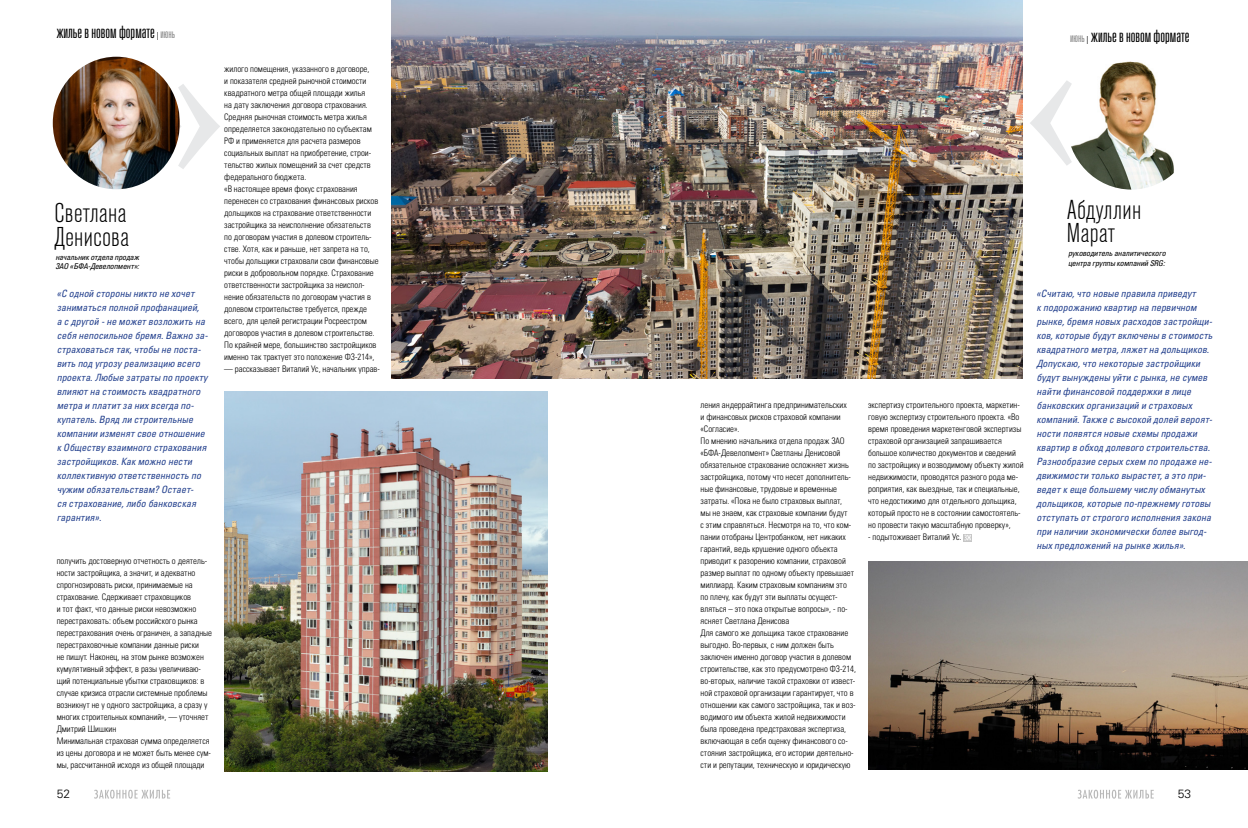
<style>
.page{position:relative;width:1248px;height:828px;background:#fff}
.page>*{position:absolute;margin:0;border:0;box-sizing:border-box;transform-origin:0 0}
.t1{font:300 condensed 27px/23.4px "Akzidenz Grotesk Pro";letter-spacing:.015em;color:#000}
.t2{font:300 ultra-condensed 17px "Partner";color:#000}
.t3{font:300 12px "Partner";color:#000}
.t4{font:italic 10px/14px "Partner Condensed";color:#24418e}
.t5{font:300 condensed 9px/12px "Partner";color:#000}
.t6{font:italic 8px/9.6px "Partner Condensed";letter-spacing:-.02em;color:#000}
.s1{font-family:"Minion Pro";font-weight:400;font-stretch:normal;font-size:8px}
.s2{font-size:12px;color:#878787}
</style>
<div class="page">
<svg style="left:1077px;top:789px;width:76px;height:9px"></svg>
<svg style="left:94px;top:789px;width:76px;height:9px"></svg>
<div style="left:963px;top:534px;width:8px;height:7px;background:#c6c6c6"></div>
<svg style="left:964px;top:535px;width:7px;height:5px"></svg>
<svg style="left:1030px;top:82px;width:36px;height:82px"></svg>
<svg style="left:180px;top:84px;width:40px;height:85px"></svg>
<img style="left:392px;top:0;width:629px;height:379px">
<img style="left:224px;top:392px;width:323px;height:379px">
<img style="left:868px;top:561px;width:379px;height:208px">
<img style="left:53px;top:57px;width:127px;height:132px">
<img style="left:1066px;top:61px;width:108px;height:129px">
<h2 class="t2" style="left:57px;top:23px;width:120px">жилье в новом формате <span class="s1">|</span> <span class="s2">июнь</span></h2>
<h2 class="t2" style="left:1070px;top:26px;width:121px"><span class="s2">июнь</span> <span class="s1">|</span> жилье в новом формате</h2>
<h1 class="t1" style="left:54px;top:201px;width:76px">Светлана<br>Денисова</h1>
<p class="t6" style="left:55px;top:253px;width:85px">начальник отдела продаж<br>ЗАО «БФА-Девелопмент»:</p>
<p class="t4" style="left:57px;top:287px;width:152px">«С одной стороны никто не хочет заниматься полной профанацией,<br>а с другой - не может возложить на себя непосильное бремя. Важно за&shy;страховаться так, чтобы не поста&shy;вить под угрозу реализацию всего проекта. Любые затраты по проекту влияют на стоимость квадратного метра и платит за них всегда по&shy;купатель. Вряд ли строительные компании изменят свое отношение к Обществу взаимного страхования застройщиков. Как можно нести коллективную ответственность по чужим обязательствам? Остает-<br>ся страхование, либо банковская гарантия».</p>
<p class="t5" style="left:224px;top:64px;width:156px">жилого помещения, указанного в договоре,<br>и показателя средней рыночной стоимости квадратного метра общей площади жилья<br>на дату заключения договора страхования.<br>Средняя рыночная стоимость метра жилья определяется законодательно по субъектам РФ и применяется для расчета размеров социальных выплат на приобретение, строи&shy;тельство жилых помещений за счет средств федерального бюджета.<br>«В настоящее время фокус страхования перенесен со страхования финансовых рисков дольщиков на страхование ответственности застройщика за неисполнение обязательств по договорам участия в долевом строитель&shy;стве. Хотя, как и раньше, нет запрета на то, чтобы дольщики страховали свои финансовые риски в добровольном порядке. Страхование ответственности застройщика за неиспол&shy;нение обязательств по договорам участия в долевом строительстве требуется, прежде всего, для целей регистрации Росреестром договоров участия в долевом строительстве.<br>По крайней мере, большинство застройщиков именно так трактует это положение ФЗ-214»,</p>
<p class="t5" style="left:224px;top:364px;width:157px">— рассказывает Виталий Ус, начальник управ-</p>
<p class="t5" style="left:57px;top:556px;width:157px">получить достоверную отчетность о деятель&shy;ности застройщика, а значит, и адекватно спрогнозировать риски, принимаемые на страхование. Сдерживает страховщиков<br>и тот факт, что данные риски невозможно перестраховать: объем российского рынка перестрахования очень ограничен, а западные перестраховочные компании данные риски<br>не пишут. Наконец, на этом рынке возможен кумулятивный эффект, в разы увеличиваю&shy;щий потенциальные убытки страховщиков: в случае кризиса отрасли системные проблемы возникнут не у одного застройщика, а сразу у многих строительных компаний», — уточняет Дмитрий Шишкин<br>Минимальная страховая сумма определяется из цены договора и не может быть менее сум&shy;мы, рассчитанной исходя из общей площади</p>
<p class="t5" style="left:700px;top:400px;width:157px">ления андеррайтинга предпринимательских<br>и финансовых рисков страховой компании «Согласие».<br>По мнению начальника отдела продаж ЗАО «БФА-Девелопмент» Светланы Денисовой обязательное страхование осложняет жизнь застройщика, потому что несет дополнитель&shy;ные финансовые, трудовые и временные затраты. «Пока не было страховых выплат,<br>мы не знаем, как страховые компании будут<br>с этим справляться. Несмотря на то, что ком&shy;пании отобраны Центробанком, нет никаких гарантий, ведь крушение одного объекта приводит к разорению компании, страховой размер выплат по одному объекту превышает миллиард. Каким страховым компаниям это по плечу, как будут эти выплаты осущест&shy;вляться – это пока открытые вопросы», - по&shy;ясняет Светлана Денисова<br>Для самого же дольщика такое страхование выгодно. Во-первых, с ним должен быть заключен именно договор участия в долевом строительстве, как это предусмотрено ФЗ-214, во-вторых, наличие такой страховки от извест&shy;ной страховой организации гарантирует, что в отношении как самого застройщика, так и воз&shy;водимого им объекта жилой недвижимости была проведена предстраховая экспертиза, включающая в себя оценку финансового со&shy;стояния застройщика, его истории деятельно&shy;сти и репутации, техническую и юридическую</p>
<p class="t5" style="left:868px;top:400px;width:157px">экспертизу строительного проекта, маркетин&shy;говую экспертизу строительного проекта. «Во время проведения маркетенговой экспертизы страховой организацией запрашивается большое количество документов и сведений по застройщику и возводимому объекту жилой недвижимости, проводятся разного рода ме&shy;роприятия, как выездные, так и специальные, что недостижимо для отдельного дольщика, который просто не в состоянии самостоятель&shy;но провести такую масштабную проверку»,</p>
<p class="t5" style="left:868px;top:532px;width:95px">- подытоживает Виталий Ус.</p>
<h1 class="t1" style="left:1066px;top:197px;width:76px">Абдуллин<br>Марат</h1>
<p class="t6" style="left:1067px;top:249px;width:99px">руководитель аналитического центра группы компаний SRG:</p>
<p class="t4" style="left:1036px;top:287px;width:177px">«Считаю, что новые правила приведут<br>к подорожанию квартир на первичном рынке, бремя новых расходов застройщи&shy;ков, которые будут включены в стоимость квадратного метра, ляжет на дольщиков.<br>Допускаю, что некоторые застройщики будут вынуждены уйти с рынка, не сумев найти финансовой поддержки в лице банковских организаций и страховых компаний. Также с высокой долей вероят&shy;ности появятся новые схемы продажи квартир в обход долевого строительства.<br>Разнообразие серых схем по продаже не&shy;движимости только вырастет, а это при&shy;ведет к еще большему числу обманутых дольщиков, которые по-прежнему готовы отступать от строгого исполнения закона при наличии экономически более выгод&shy;ных предложений на рынке жилья».</p>
<h3 class="t3" style="left:57px;top:787px;width:15px">52</h3>
<h3 class="t3" style="left:1177px;top:787px;width:15px">53</h3>
</div>
